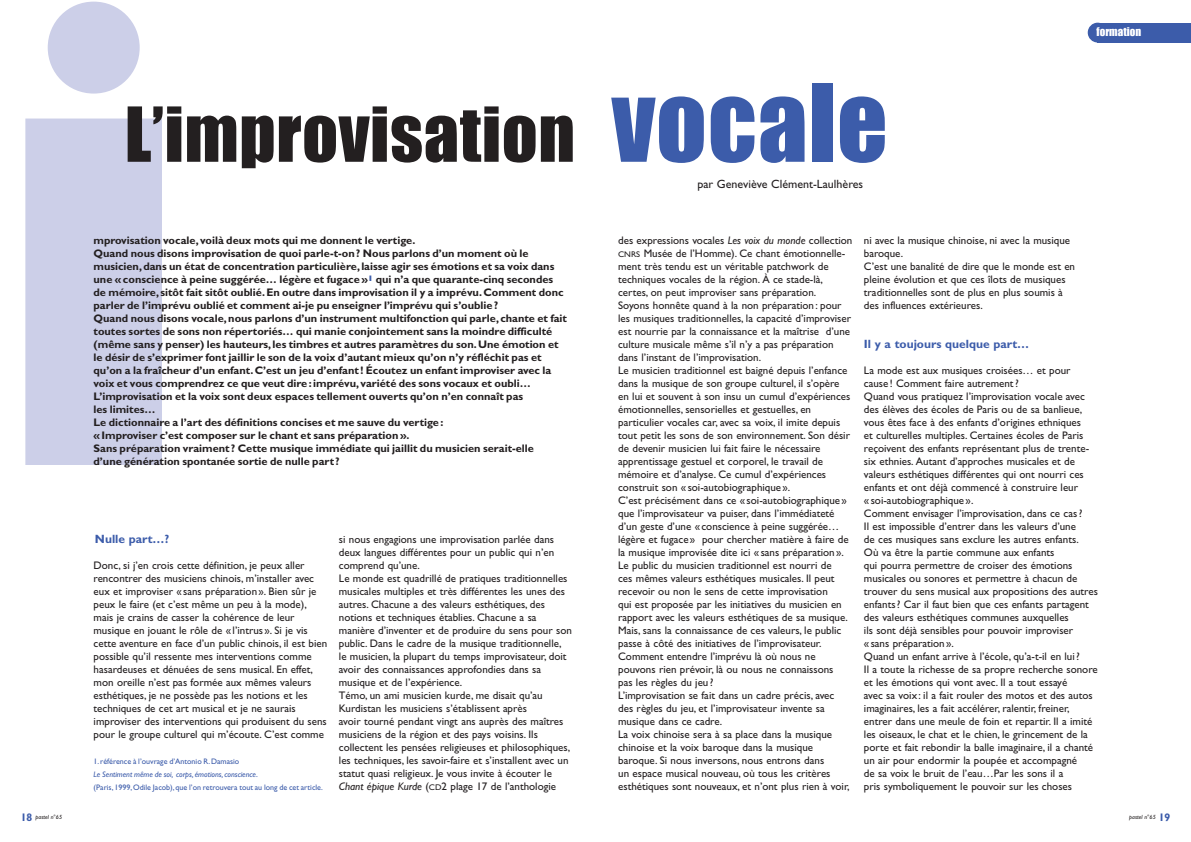
<style>
.page{position:relative;width:1191px;height:842px;background:#fff}
.page>*{position:absolute;margin:0;border:0;box-sizing:border-box;transform-origin:0 0}
.t1{font:70px "Impact";letter-spacing:.01em;color:#231f20}
.t2{font:700 12px "Gill Sans";color:#3c5caa}
.t3{font:12px "Gill Sans";color:#231f20}
.t4{font:11px/13px "Gill Sans";color:#231f20}
.t5{font:700 11px/13px "Gill Sans";color:#231f20}
.t6{font:11px "Impact";color:#fff}
.t7{font:8px/13px "Gill Sans";color:#3c5caa}
.t8{font:italic 6px "Gill Sans";color:#231f20}
.s1{font-size:99px;color:#3c5caa}
.s2{font-style:italic}
.s3{font-size:8.2px}
.s4{font-weight:700;font-style:normal;font-stretch:condensed;font-size:11px;color:#3c5caa}
</style>
<div class="page">
<svg style="left:25px;top:2px;width:137px;height:463px;background:#d3d6eb"></svg>
<div style="left:1097px;top:23px;width:94px;height:20px;background:#3c5caa"></div>
<div style="left:1087px;top:23px;width:20px;height:20px;background:#3c5caa;border-radius:50%"></div>
<h1 class="t1" style="left:125px;top:91px;width:764px">L’improvisation <span class="s1">vocale</span></h1>
<p class="t3" style="left:697px;top:179px;width:167px">par Geneviève Clément-Laulhères</p>
<p class="t6" style="left:1096px;top:25px;width:46px">formation</p>
<p class="t5" style="left:94px;top:235px;width:475px">mprovisation vocale,voilà deux mots qui me donnent le vertige.<br>Quand nous disons improvisation de quoi parle-t-on? Nous parlons d’un moment où le musicien,dans un état de concentration particulière,laisse agir ses émotions et sa voix dans une «conscience à peine suggérée… légère et fugace»<sup>1</sup> qui n’a que quarante-cinq secondes de mémoire, sitôt fait sitôt oublié.En outre dans improvisation il y a imprévu.Comment donc parler de l’imprévu oublié et comment ai-je pu enseigner l’imprévu qui s’oublie?<br>Quand nous disons vocale,nous parlons d’un instrument multifonction qui parle,chante et fait toutes sortes de sons non répertoriés… qui manie conjointement sans la moindre difficulté (même sans y penser) les hauteurs,les timbres et autres paramètres du son.Une émotion et le désir de s’exprimer font jaillir le son de la voix d’autant mieux qu’on n’y réfléchit pas et qu’on a la fraîcheur d’un enfant.C’est un jeu d’enfant ! Écoutez un enfant improviser avec la voix et vous comprendrez ce que veut dire:imprévu,variété des sons vocaux et oubli… L’improvisation et la voix sont deux espaces tellement ouverts qu’on n’en connaît pas<br>les limites…<br>Le dictionnaire a l’art des définitions concises et me sauve du vertige:<br>«Improviser c’est composer sur le chant et sans préparation».<br>Sans préparation vraiment ? Cette musique immédiate qui jaillit du musicien serait-elle<br>d’une génération spontanée sortie de nulle part ?</p>
<p class="t2" style="left:95px;top:535px;width:76px">Nulle part…?</p>
<p class="t4" style="left:94px;top:560px;width:235px">Donc, si j’en crois cette définition, je peux aller rencontrer des musiciens chinois, m’installer avec eux et improviser « sans préparation». Bien sûr je peux le faire (et c’est même un peu à la mode), mais je crains de casser la cohérence de leur musique en jouant le rôle de « l’intrus ». Si je vis cette aventure en face d’un public chinois, il est bien possible qu’il ressente mes interventions comme hasardeuses et dénuées de sens musical. En effet, mon oreille n’est pas formée aux mêmes valeurs esthétiques, je ne possède pas les notions et les techniques de cet art musical et je ne saurais improviser des interventions qui produisent du sens pour le groupe culturel qui m’écoute. C’est comme</p>
<p class="t7" style="left:94px;top:756px;width:231px">1.référence à l’ouvrage d’Antonio R.Damasio<br><span class="s2">Le Sentiment même de soi, corps, émotions,conscience</span>.<br>(Paris,1999,Odile Jacob),que l’on retrouvera tout au long de cet article.</p>
<p class="t4" style="left:339px;top:534px;width:235px">si nous engagions une improvisation parlée dans deux langues différentes pour un public qui n’en comprend qu’une.<br>Le monde est quadrillé de pratiques traditionnelles musicales multiples et très différentes les unes des autres. Chacune a des valeurs esthétiques, des notions et techniques établies. Chacune a sa manière d’inventer et de produire du sens pour son public. Dans le cadre de la musique traditionnelle, le musicien, la plupart du temps improvisateur, doit avoir des connaissances approfondies dans sa musique et de l’expérience.<br>Témo, un ami musicien kurde, me disait qu’au Kurdistan les musiciens s’établissent après<br>avoir tourné pendant vingt ans auprès des maîtres musiciens de la région et des pays voisins. Ils collectent les pensées religieuses et philosophiques, les techniques, les savoir-faire et s’installent avec un statut quasi religieux. Je vous invite à écouter le <span class="s2">Chant épique Kurde</span> (<span class="s3">CD</span>2 plage 17 de l’anthologie</p>
<p class="t4" style="left:618px;top:235px;width:236px">des expressions vocales <span class="s2">Les voix du monde</span> collection <span class="s3">CNRS</span> Musée de l’Homme). Ce chant émotionnelle&shy;ment très tendu est un véritable patchwork de techniques vocales de la région. À ce stade-là, certes, on peut improviser sans préparation.<br>Soyons honnête quand à la non préparation : pour les musiques traditionnelles, la capacité d’improviser est nourrie par la connaissance et la maîtrise d’une culture musicale même s’il n’y a pas préparation dans l’instant de l’improvisation.<br>Le musicien traditionnel est baigné depuis l’enfance dans la musique de son groupe culturel, il s’opère en lui et souvent à son insu un cumul d’expériences émotionnelles, sensorielles et gestuelles, en particulier vocales car, avec sa voix, il imite depuis tout petit les sons de son environnement. Son désir de devenir musicien lui fait faire le nécessaire apprentissage gestuel et corporel, le travail de mémoire et d’analyse. Ce cumul d’expériences construit son « soi-autobiographique ».<br>C’est précisément dans ce « soi-autobiographique » que l’improvisateur va puiser, dans l’immédiateté d’un geste d’une « conscience à peine suggérée… légère et fugace » pour chercher matière à faire de la musique improvisée dite ici « sans préparation ».<br>Le public du musicien traditionnel est nourri de<br>ces mêmes valeurs esthétiques musicales. Il peut recevoir ou non le sens de cette improvisation<br>qui est proposée par les initiatives du musicien en rapport avec les valeurs esthétiques de sa musique.<br>Mais, sans la connaissance de ces valeurs, le public passe à côté des initiatives de l’improvisateur.<br>Comment entendre l’imprévu là où nous ne pouvons rien prévoir, là ou nous ne connaissons<br>pas les règles du jeu?<br>L’improvisation se fait dans un cadre précis, avec<br>des règles du jeu, et l’improvisateur invente sa musique dans ce cadre.<br>La voix chinoise sera à sa place dans la musique chinoise et la voix baroque dans la musique baroque. Si nous inversons, nous entrons dans<br>un espace musical nouveau, où tous les critères esthétiques sont nouveaux, et n’ont plus rien à voir,</p>
<p class="t4" style="left:864px;top:235px;width:213px">ni avec la musique chinoise, ni avec la musique baroque.<br>C’est une banalité de dire que le monde est en pleine évolution et que ces îlots de musiques traditionnelles sont de plus en plus soumis à des influences extérieures.</p>
<p class="t2" style="left:864px;top:339px;width:167px">Il y a toujours quelque part…</p>
<p class="t4" style="left:864px;top:365px;width:235px">La mode est aux musiques croisées… et pour cause ! Comment faire autrement?<br>Quand vous pratiquez l’improvisation vocale avec des élèves des écoles de Paris ou de sa banlieue, vous êtes face à des enfants d’origines ethniques<br>et culturelles multiples. Certaines écoles de Paris reçoivent des enfants représentant plus de trente&shy;six ethnies. Autant d’approches musicales et de valeurs esthétiques différentes qui ont nourri ces enfants et ont déjà commencé à construire leur<br>« soi-autobiographique ».<br>Comment envisager l’improvisation, dans ce cas?<br>Il est impossible d’entrer dans les valeurs d’une<br>de ces musiques sans exclure les autres enfants.<br>Où va être la partie commune aux enfants<br>qui pourra permettre de croiser des émotions musicales ou sonores et permettre à chacun de trouver du sens musical aux propositions des autres enfants? Car il faut bien que ces enfants partagent des valeurs esthétiques communes auxquelles<br>ils sont déjà sensibles pour pouvoir improviser<br>« sans préparation ».<br>Quand un enfant arrive à l’école, qu’a-t-il en lui?<br>Il a toute la richesse de sa propre recherche sonore et les émotions qui vont avec. Il a tout essayé<br>avec sa voix : il a fait rouler des motos et des autos imaginaires, les a fait accélérer, ralentir, freiner, entrer dans une meule de foin et repartir. Il a imité les oiseaux, le chat et le chien, le grincement de la porte et fait rebondir la balle imaginaire, il a chanté un air pour endormir la poupée et accompagné<br>de sa voix le bruit de l’eau…Par les sons il a<br>pris symboliquement le pouvoir sur les choses</p>
<p class="t8" style="left:21px;top:815px;width:43px"><span class="s4">18</span> pastel n°65</p>
<p class="t8" style="left:1129px;top:815px;width:42px">pastel n°65 <span class="s4">19</span></p>
</div>
